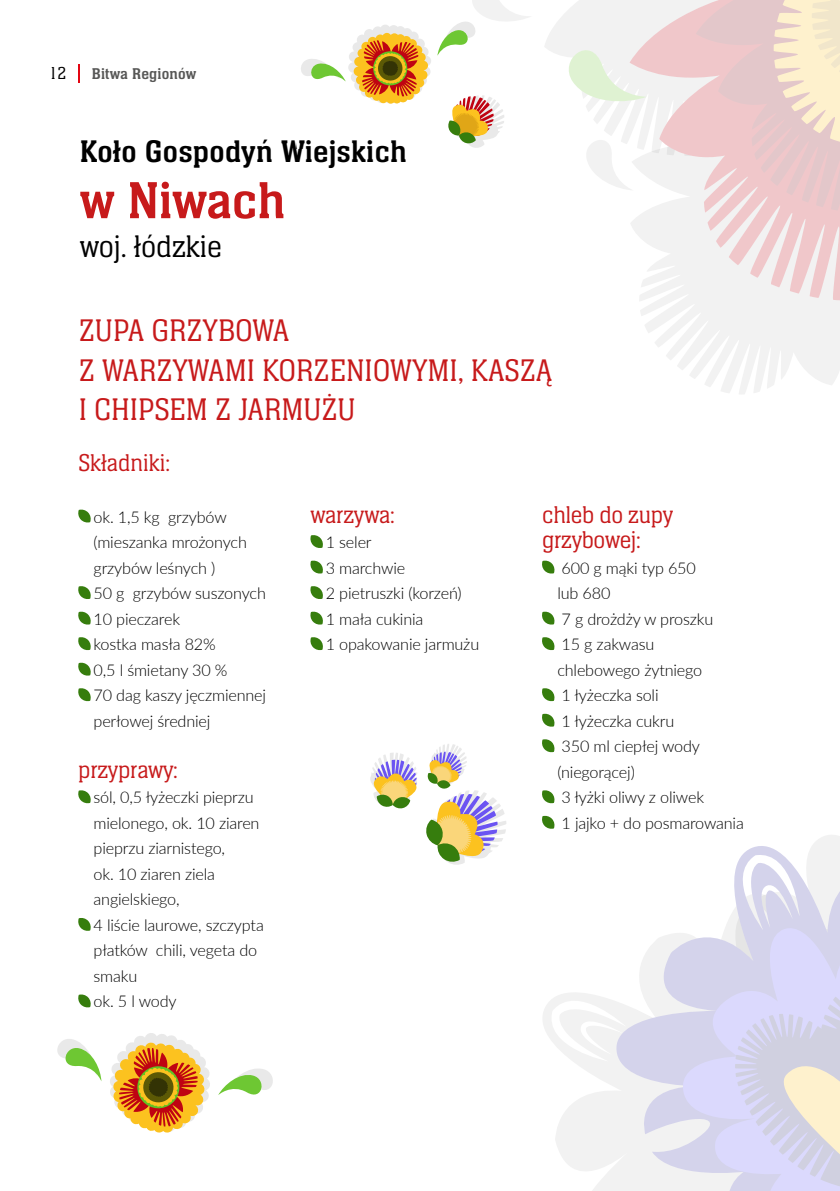
<style>
.page{position:relative;width:840px;height:1191px;background:#fff}
.page>*{position:absolute;margin:0;border:0;box-sizing:border-box;transform-origin:0 0}
.t1{font:54px "Neue Aachen Pro";letter-spacing:-.005em;color:#c71a1b}
.t2{font:300 32.4px/39.6px "Neue Aachen Pro";color:#c71a1b}
.t3{font:32.4px "Neue Aachen Pro";letter-spacing:.01em;color:#000}
.t4{font:300 32.4px "Neue Aachen Pro";color:#000}
.t5{font:300 25.2px/25.6px "Neue Aachen Pro";letter-spacing:-.01em;color:#c71a1b}
.t6{font:300 18px "Neue Aachen Pro";color:#000}
.t7{font:300 16.2px/25.6px "Lato";letter-spacing:-.01em;color:#000}
.t8{font:16.2px "Neue Aachen Pro";letter-spacing:.01em;color:#575756}
</style>
<div class="page">
<svg style="left:655px;top:335px;width:184px;height:59px;fill:#f2f2f2"></svg>
<svg style="left:545px;top:23px;width:12px;height:31px"></svg>
<svg style="left:557px;top:0;width:282px;height:335px"></svg>
<svg style="left:543px;top:993px;width:67px;height:198px;fill:#f2f2f2"></svg>
<svg style="left:614px;top:835px;width:225px;height:356px"></svg>
<svg style="left:675px;top:919px;width:164px;height:31px;fill:#d4d3eb"></svg>
<svg style="left:663px;top:950px;width:176px;height:241px"></svg>
<svg style="left:78px;top:509px;width:13px;height:14px"></svg>
<svg style="left:78px;top:586px;width:13px;height:13px"></svg>
<svg style="left:78px;top:611px;width:13px;height:14px"></svg>
<svg style="left:78px;top:637px;width:13px;height:13px"></svg>
<svg style="left:78px;top:662px;width:13px;height:14px"></svg>
<svg style="left:78px;top:688px;width:13px;height:13px"></svg>
<svg style="left:78px;top:790px;width:13px;height:14px"></svg>
<svg style="left:78px;top:918px;width:13px;height:13px"></svg>
<svg style="left:78px;top:994px;width:13px;height:14px"></svg>
<svg style="left:448px;top:95px;width:56px;height:53px"></svg>
<svg style="left:437px;top:0;width:93px;height:56px"></svg>
<svg style="left:301px;top:25px;width:130px;height:79px"></svg>
<svg style="left:310px;top:535px;width:13px;height:13px"></svg>
<svg style="left:310px;top:560px;width:13px;height:14px"></svg>
<svg style="left:310px;top:586px;width:13px;height:13px"></svg>
<svg style="left:310px;top:611px;width:13px;height:14px"></svg>
<svg style="left:310px;top:637px;width:13px;height:13px"></svg>
<svg style="left:542px;top:560px;width:12px;height:14px"></svg>
<svg style="left:542px;top:611px;width:12px;height:14px"></svg>
<svg style="left:542px;top:637px;width:12px;height:13px"></svg>
<svg style="left:542px;top:688px;width:12px;height:13px"></svg>
<svg style="left:542px;top:713px;width:12px;height:14px"></svg>
<svg style="left:542px;top:739px;width:12px;height:13px"></svg>
<svg style="left:542px;top:790px;width:12px;height:14px"></svg>
<svg style="left:542px;top:815px;width:12px;height:14px"></svg>
<svg style="left:110px;top:1033px;width:100px;height:100px"></svg>
<svg style="left:218px;top:1069px;width:55px;height:26px"></svg>
<svg style="left:57px;top:1039px;width:44px;height:42px"></svg>
<svg style="left:370px;top:753px;width:47px;height:56px"></svg>
<svg style="left:426px;top:744px;width:80px;height:121px"></svg>
<svg style="left:78px;top:64px;width:2px;height:18px"></svg>
<p class="t6" style="left:50px;top:64px;width:17px">12</p>
<p class="t8" style="left:92px;top:65px;width:106px">Bitwa Regionów</p>
<h2 class="t3" style="left:80px;top:134px;width:328px">Koło Gospodyń Wiejskich</h2>
<h1 class="t1" style="left:80px;top:171px;width:207px">w Niwach</h1>
<h2 class="t4" style="left:80px;top:229px;width:144px">woj. łódzkie</h2>
<h2 class="t2" style="left:79px;top:311px;width:475px">ZUPA GRZYBOWA<br>Z WARZYWAMI KORZENIOWYMI, KASZĄ<br>I CHIPSEM Z JARMUŻU</h2>
<h3 class="t5" style="left:78px;top:450px;width:93px">Składniki:</h3>
<p class="t7" style="left:93px;top:503px;width:174px">ok. 1,5 kg grzybów (mieszanka mrożonych grzybów leśnych )<br>50 g grzybów suszonych<br>10 pieczarek<br>kostka masła 82%<br>0,5 l śmietany 30 %<br>70 dag kaszy jęczmiennej perłowej średniej</p>
<h3 class="t5" style="left:78px;top:756px;width:101px">przyprawy:</h3>
<p class="t7" style="left:93px;top:784px;width:172px">sól, 0,5 łyżeczki pieprzu mielonego, ok. 10 ziaren pieprzu ziarnistego,<br>ok. 10 ziaren ziela angielskiego,<br>4 liście laurowe, szczypta płatków chili, vegeta do smaku<br>ok. 5 l wody</p>
<h3 class="t5" style="left:541px;top:501px;width:133px">chleb do zupy grzybowej:</h3>
<p class="t7" style="left:557px;top:554px;width:188px">600 g mąki typ 650<br>lub 680<br>7 g drożdży w proszku<br>15 g zakwasu<br>chlebowego żytniego<br>1 łyżeczka soli<br>1 łyżeczka cukru<br>350 ml ciepłej wody (niegorącej)<br>3 łyżki oliwy z oliwek<br>1 jajko + do posmarowania</p>
<h3 class="t5" style="left:310px;top:501px;width:86px">warzywa:</h3>
<p class="t7" style="left:325px;top:529px;width:155px">1 seler<br>3 marchwie<br>2 pietruszki (korzeń)<br>1 mała cukinia<br>1 opakowanie jarmużu</p>
</div>
